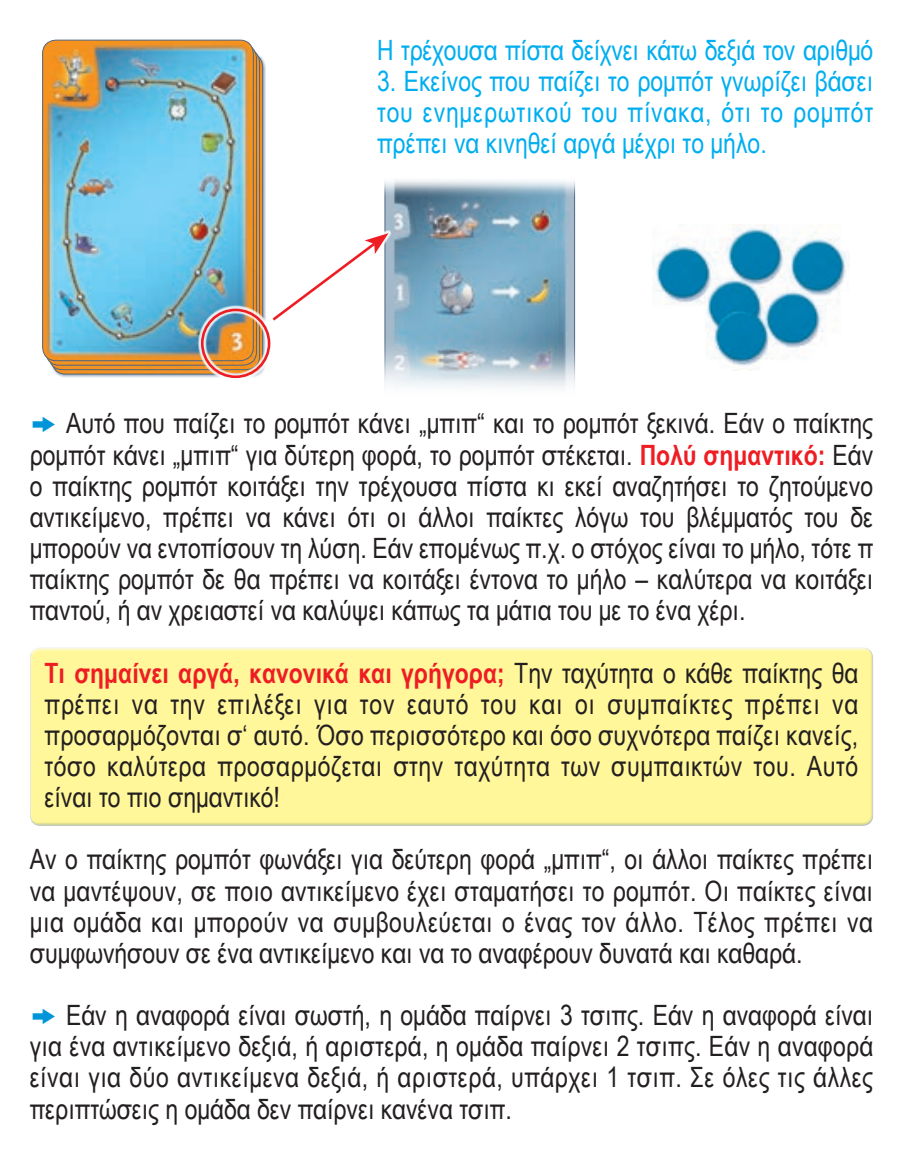
<style>
.page{position:relative;width:903px;height:1171px;background:#fff}
.page>*{position:absolute;margin:0;border:0;box-sizing:border-box;transform-origin:0 0}
.t1{font:28px/31.2px "Arial Narrow";color:#231f20}
.t2{font:28px "Arial Narrow";letter-spacing:.02em;color:#231f20}
.t3{font:28px/31.2px "Arial Narrow";color:#00aeef;text-align:justify}
.t4{font:700 28px "Arial Narrow";color:#ee1d23}
.t5{font:28px "Arial Narrow";letter-spacing:.03em;color:#231f20}
.s1{font-family:"Zeal";color:#0095d9}
.s2{font-weight:700;color:#ee1d23}
.s3{font-weight:400;color:#231f20}
</style>
<div class="page">
<img style="left:43px;top:40px;width:209px;height:321px">
<div style="left:42px;top:40px;width:212px;height:321px;border:1px solid #51657e;border-radius:13px"></div>
<img style="left:386px;top:198px;width:187px;height:136px">
<img style="left:653px;top:225px;width:197px;height:145px">
<svg style="left:384px;top:180px;width:192px;height:18px;background:#a6bbc9"></svg>
<svg style="left:384px;top:334px;width:277px;height:54px"></svg>
<div style="left:27px;top:648px;width:846px;height:180px;background:#fff79a"></div>
<div style="left:269px;top:230px;width:123px;height:94px;background:#fff;opacity:.85"></div>
<svg style="left:270px;top:233px;width:118px;height:90px"></svg>
<div style="left:197px;top:305px;width:77px;height:76px;background:#fff;opacity:.85"></div>
<div style="left:201px;top:309px;width:69px;height:69px;border:3px solid #ee1d23;border-radius:50%"></div>
<p class="t3" style="left:377px;top:33px;width:498px">Η τρέχουσα πίστα δείχνει κάτω δεξιά τον αριθμό</p>
<p class="t3" style="left:377px;top:64px;width:498px">3. Εκείνος που παίζει το ρομπότ γνωρίζει βάσει του ενημερωτικού του πίνακα, ότι το ρομπότ πρέπει να κινηθεί αργά μέχρι το μήλο.</p>
<p class="t1" style="left:30px;top:407px;width:845px"><span class="s1">k</span> Αυτό που παίζει το ρομπότ κάνει „μπιπ“ και το ρομπότ ξεκινά. Εάν ο παίκτης ρομπότ κάνει „μπιπ“ για δύτερη φορά, το ρομπότ στέκεται. <span class="s2">Πολύ σημαντικό:</span> Εάν</p>
<p class="t1" style="left:30px;top:469px;width:845px">ο παίκτης ρομπότ κοιτάξει την τρέχουσα πίστα κι εκεί αναζητήσει το ζητούμενο αντικείμενο, πρέπει να κάνει ότι οι άλλοι παίκτες λόγω του βλέμματός του δε</p>
<p class="t1" style="left:30px;top:531px;width:845px">μπορούν να εντοπίσουν τη λύση. Εάν επομένως π.χ. ο στόχος είναι το μήλο, τότε π</p>
<p class="t1" style="left:30px;top:562px;width:845px">παίκτης ρομπότ δε θα πρέπει να κοιτάξει έντονα το μήλο – καλύτερα να κοιτάξει</p>
<p class="t1" style="left:30px;top:594px;width:717px">παντού, ή αν χρειαστεί να καλύψει κάπως τα μάτια του με το ένα χέρι.</p>
<p class="t4" style="left:45px;top:651px;width:815px">Τι σημαίνει αργά, κανονικά και γρήγορα; <span class="s3">Την ταχύτητα ο κάθε παίκτης θα</span></p>
<p class="t5" style="left:45px;top:683px;width:815px">πρέπει να την επιλέξει για τον εαυτό του και οι συμπαίκτες πρέπει να</p>
<p class="t1" style="left:45px;top:718px;width:815px">προσαρμόζονται σ‘ αυτό. Όσο περισσότερο και όσο συχνότερα παίζει κανείς,</p>
<p class="t2" style="left:45px;top:745px;width:815px">τόσο καλύτερα προσαρμόζεται στην ταχύτητα των συμπαικτών του. Αυτό</p>
<p class="t1" style="left:45px;top:780px;width:237px">είναι το πιο σημαντικό!</p>
<p class="t1" style="left:30px;top:843px;width:845px">Αν ο παίκτης ρομπότ φωνάξει για δεύτερη φορά „μπιπ“, οι άλλοι παίκτες πρέπει</p>
<p class="t1" style="left:30px;top:874px;width:845px">να μαντέψουν, σε ποιο αντικείμενο έχει σταματήσει το ρομπότ. Οι παίκτες είναι</p>
<p class="t2" style="left:30px;top:901px;width:845px">μια ομάδα και μπορούν να συμβουλεύεται ο ένας τον άλλο. Τέλος πρέπει να</p>
<p class="t1" style="left:30px;top:936px;width:774px">συμφωνήσουν σε ένα αντικείμενο και να το αναφέρουν δυνατά και καθαρά.</p>
<p class="t1" style="left:30px;top:998px;width:845px"><span class="s1">k</span> Εάν η αναφορά είναι σωστή, η ομάδα παίρνει 3 τσιπς. Εάν η αναφορά είναι</p>
<p class="t1" style="left:30px;top:1030px;width:845px">για ένα αντικείμενο δεξιά, ή αριστερά, η ομάδα παίρνει 2 τσιπς. Εάν η αναφορά</p>
<p class="t2" style="left:30px;top:1057px;width:845px">είναι για δύο αντικείμενα δεξιά, ή αριστερά, υπάρχει 1 τσιπ. Σε όλες τις άλλες</p>
<p class="t1" style="left:30px;top:1092px;width:483px">περιπτώσεις η ομάδα δεν παίρνει κανένα τσιπ.</p>
</div>
